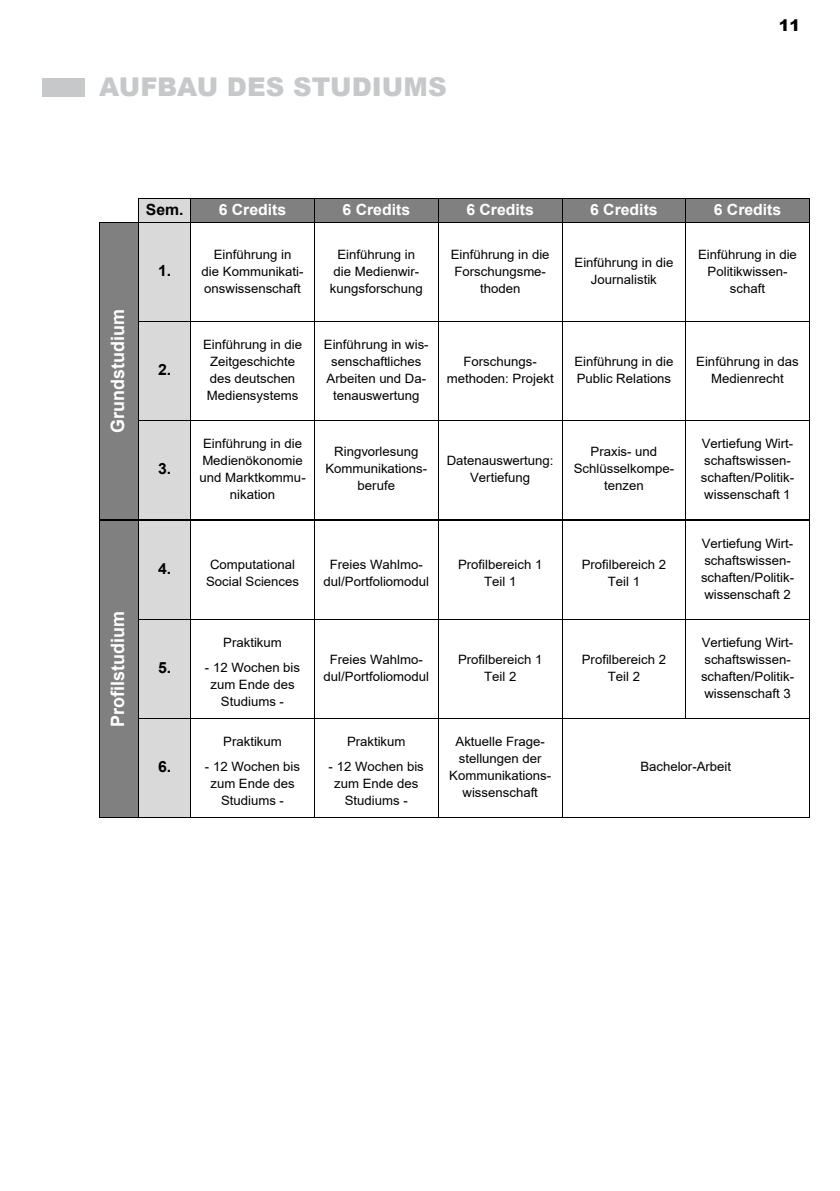
<style>
.page{position:relative;width:840px;height:1191px;background:#fff}
.page>*{position:absolute;margin:0;border:0;box-sizing:border-box;transform-origin:0 0}
.Überschrift{font:900 25.8px "Arial";color:#c7c8ca}
.t1{font:700 18.4px "Arial";color:#fff}
.t2{font:900 16px "Arial";color:#000}
.t3{font:700 15.4px "Arial";color:#fff}
.t4{font:700 15.4px "Arial";color:#000}
.t5{font:12.8px/17px "Arial";color:#000;text-align:center}
</style>
<div class="page">
<div style="left:43px;top:78px;width:42px;height:18px;background:#c7c8ca"></div>
<div style="left:139px;top:199px;width:51px;height:23px;background:#d9d9d9"></div>
<div style="left:191px;top:199px;width:123px;height:23px;background:#808080"></div>
<div style="left:314px;top:199px;width:123px;height:23px;background:#808080"></div>
<div style="left:438px;top:199px;width:123px;height:23px;background:#808080"></div>
<div style="left:562px;top:199px;width:123px;height:23px;background:#808080"></div>
<div style="left:685px;top:199px;width:123px;height:23px;background:#808080"></div>
<hr style="left:138px;top:198px;width:671px;height:1px;background:#000">
<svg style="left:138px;top:199px;width:1px;height:23px"></svg>
<svg style="left:190px;top:199px;width:1px;height:23px"></svg>
<svg style="left:314px;top:199px;width:1px;height:23px"></svg>
<svg style="left:437px;top:199px;width:1px;height:23px"></svg>
<svg style="left:561px;top:199px;width:1px;height:23px"></svg>
<svg style="left:685px;top:199px;width:1px;height:23px"></svg>
<svg style="left:808px;top:199px;width:1px;height:23px"></svg>
<div style="left:100px;top:223px;width:38px;height:296px;background:#808080"></div>
<div style="left:139px;top:223px;width:51px;height:98px;background:#d9d9d9"></div>
<hr style="left:99px;top:222px;width:710px;height:1px;background:#000">
<hr style="left:99px;top:223px;width:1px;height:98px;background:#000">
<hr style="left:138px;top:223px;width:1px;height:98px;background:#000">
<hr style="left:190px;top:223px;width:1px;height:98px;background:#000">
<hr style="left:314px;top:223px;width:1px;height:98px;background:#000">
<hr style="left:437px;top:223px;width:1px;height:98px;background:#000">
<hr style="left:561px;top:223px;width:1px;height:98px;background:#000">
<hr style="left:685px;top:223px;width:1px;height:98px;background:#000">
<hr style="left:808px;top:223px;width:1px;height:98px;background:#000">
<div style="left:139px;top:322px;width:51px;height:98px;background:#d9d9d9"></div>
<hr style="left:138px;top:321px;width:671px;height:1px;background:#000">
<hr style="left:99px;top:322px;width:1px;height:98px;background:#000">
<hr style="left:138px;top:322px;width:1px;height:98px;background:#000">
<hr style="left:190px;top:322px;width:1px;height:98px;background:#000">
<hr style="left:314px;top:322px;width:1px;height:98px;background:#000">
<hr style="left:437px;top:322px;width:1px;height:98px;background:#000">
<hr style="left:561px;top:322px;width:1px;height:98px;background:#000">
<hr style="left:685px;top:322px;width:1px;height:98px;background:#000">
<hr style="left:808px;top:322px;width:1px;height:98px;background:#000">
<div style="left:139px;top:421px;width:51px;height:98px;background:#d9d9d9"></div>
<hr style="left:138px;top:420px;width:671px;height:1px;background:#000">
<hr style="left:99px;top:421px;width:1px;height:98px;background:#000">
<hr style="left:138px;top:421px;width:1px;height:98px;background:#000">
<hr style="left:190px;top:421px;width:1px;height:98px;background:#000">
<hr style="left:314px;top:421px;width:1px;height:98px;background:#000">
<hr style="left:437px;top:421px;width:1px;height:98px;background:#000">
<hr style="left:561px;top:421px;width:1px;height:98px;background:#000">
<hr style="left:685px;top:421px;width:1px;height:98px;background:#000">
<hr style="left:808px;top:421px;width:1px;height:98px;background:#000">
<div style="left:100px;top:521px;width:38px;height:296px;background:#808080"></div>
<div style="left:139px;top:521px;width:51px;height:98px;background:#d9d9d9"></div>
<hr style="left:99px;top:519px;width:710px;height:2px;background:#000">
<hr style="left:99px;top:521px;width:1px;height:98px;background:#000">
<hr style="left:138px;top:521px;width:1px;height:98px;background:#000">
<hr style="left:190px;top:521px;width:1px;height:98px;background:#000">
<hr style="left:314px;top:521px;width:1px;height:98px;background:#000">
<hr style="left:437px;top:521px;width:1px;height:98px;background:#000">
<hr style="left:561px;top:521px;width:1px;height:98px;background:#000">
<hr style="left:685px;top:521px;width:1px;height:98px;background:#000">
<hr style="left:808px;top:521px;width:1px;height:98px;background:#000">
<div style="left:139px;top:620px;width:51px;height:98px;background:#d9d9d9"></div>
<hr style="left:138px;top:619px;width:671px;height:1px;background:#000">
<hr style="left:99px;top:620px;width:1px;height:98px;background:#000">
<hr style="left:138px;top:620px;width:1px;height:98px;background:#000">
<hr style="left:190px;top:620px;width:1px;height:98px;background:#000">
<hr style="left:314px;top:620px;width:1px;height:98px;background:#000">
<hr style="left:437px;top:620px;width:1px;height:98px;background:#000">
<hr style="left:561px;top:620px;width:1px;height:98px;background:#000">
<hr style="left:685px;top:620px;width:1px;height:98px;background:#000">
<hr style="left:808px;top:620px;width:1px;height:98px;background:#000">
<div style="left:139px;top:719px;width:51px;height:98px;background:#d9d9d9"></div>
<hr style="left:138px;top:718px;width:671px;height:1px;background:#000">
<hr style="left:99px;top:719px;width:1px;height:98px;background:#000">
<hr style="left:99px;top:817px;width:39px;height:1px;background:#000">
<hr style="left:138px;top:719px;width:1px;height:98px;background:#000">
<hr style="left:139px;top:817px;width:51px;height:1px;background:#000">
<hr style="left:190px;top:719px;width:1px;height:98px;background:#000">
<hr style="left:191px;top:817px;width:123px;height:1px;background:#000">
<hr style="left:314px;top:719px;width:1px;height:98px;background:#000">
<hr style="left:314px;top:817px;width:123px;height:1px;background:#000">
<hr style="left:437px;top:719px;width:1px;height:98px;background:#000">
<hr style="left:438px;top:817px;width:123px;height:1px;background:#000">
<hr style="left:561px;top:719px;width:1px;height:98px;background:#000">
<hr style="left:562px;top:817px;width:246px;height:1px;background:#000">
<hr style="left:808px;top:719px;width:1px;height:98px;background:#000">
<p class="Überschrift" style="left:99px;top:68px;width:349px">AUFBAU DES STUDIUMS</p>
<p class="t2" style="left:778px;top:13px;width:23px">11</p>
<p class="t4" style="left:146px;top:199px;width:39px">Sem.</p>
<p class="t3" style="left:218px;top:199px;width:69px">6 Credits</p>
<p class="t3" style="left:342px;top:199px;width:69px">6 Credits</p>
<p class="t3" style="left:466px;top:199px;width:69px">6 Credits</p>
<p class="t3" style="left:589px;top:199px;width:69px">6 Credits</p>
<p class="t3" style="left:713px;top:199px;width:69px">6 Credits</p>
<p class="t1" style="left:105px;top:433px;width:125px;rotate:-90deg">Grundstudium</p>
<p class="t1" style="left:105px;top:727px;width:117px;rotate:-90deg">Profilstudium</p>
<p class="t4" style="left:158px;top:260px;width:15px">1.</p>
<p class="t4" style="left:158px;top:359px;width:15px">2.</p>
<p class="t4" style="left:158px;top:458px;width:15px">3.</p>
<p class="t5" style="left:201px;top:245px;width:103px">Einführung in<br>die Kommunikati&shy;onswissenschaft</p>
<p class="t5" style="left:329px;top:245px;width:94px">Einführung in die Medienwir&shy;kungsforschung</p>
<p class="t5" style="left:450px;top:245px;width:100px">Einführung in die<br>Forschungsme&shy;thoden</p>
<p class="t5" style="left:574px;top:254px;width:100px">Einführung in die<br>Journalistik</p>
<p class="t5" style="left:697px;top:245px;width:100px">Einführung in die<br>Politikwissen&shy;schaft</p>
<p class="t5" style="left:203px;top:336px;width:100px;text-align:left">Einführung in die<br>Zeitgeschichte des deutschen<br>Mediensystems</p>
<p class="t5" style="left:324px;top:336px;width:106px">Einführung in wis&shy;senschaftliches<br>Arbeiten und Da&shy;tenauswertung</p>
<p class="t5" style="left:446px;top:353px;width:108px">Forschungs&shy;methoden: Projekt</p>
<p class="t5" style="left:574px;top:353px;width:100px;text-align:left">Einführung in die<br>Public Relations</p>
<p class="t5" style="left:695px;top:353px;width:104px">Einführung in das<br>Medienrecht</p>
<p class="t5" style="left:199px;top:435px;width:108px">Einführung in die<br>Medienökonomie und Marktkommu&shy;nikation</p>
<p class="t5" style="left:325px;top:443px;width:103px">Ringvorlesung<br>Kommunikations&shy;berufe</p>
<p class="t5" style="left:446px;top:452px;width:108px">Datenauswertung:<br>Vertiefung</p>
<p class="t5" style="left:573px;top:443px;width:102px">Praxis- und<br>Schlüsselkompe&shy;tenzen</p>
<p class="t5" style="left:700px;top:435px;width:95px;text-align:left">Vertiefung Wirt&shy;schaftswissen&shy;schaften/Politik&shy;wissenschaft 1</p>
<p class="t4" style="left:158px;top:558px;width:15px">4.</p>
<p class="t5" style="left:206px;top:556px;width:94px">Computational<br>Social Sciences</p>
<p class="t5" style="left:323px;top:556px;width:107px">Freies Wahlmo&shy;dul/Portfoliomodul</p>
<p class="t5" style="left:458px;top:556px;width:86px">Profilbereich 1<br>Teil 1</p>
<p class="t5" style="left:581px;top:556px;width:86px">Profilbereich 2<br>Teil 1</p>
<p class="t4" style="left:158px;top:657px;width:15px">5.</p>
<p class="t5" style="left:223px;top:634px;width:60px">Praktikum</p>
<p class="t5" style="left:205px;top:658px;width:97px">- 12 Wochen bis zum Ende des<br>Studiums -</p>
<p class="t5" style="left:323px;top:651px;width:107px">Freies Wahlmo&shy;dul/Portfoliomodul</p>
<p class="t5" style="left:458px;top:651px;width:86px">Profilbereich 1<br>Teil 2</p>
<p class="t5" style="left:581px;top:651px;width:86px">Profilbereich 2<br>Teil 2</p>
<p class="t5" style="left:700px;top:535px;width:95px;text-align:left">Vertiefung Wirt&shy;schaftswissen&shy;schaften/Politik&shy;wissenschaft 2</p>
<p class="t5" style="left:700px;top:634px;width:95px;text-align:left">Vertiefung Wirt&shy;schaftswissen&shy;schaften/Politik&shy;wissenschaft 3</p>
<p class="t4" style="left:158px;top:756px;width:15px">6.</p>
<p class="t5" style="left:223px;top:733px;width:60px">Praktikum</p>
<p class="t5" style="left:205px;top:757px;width:97px">- 12 Wochen bis zum Ende des<br>Studiums -</p>
<p class="t5" style="left:347px;top:733px;width:60px">Praktikum</p>
<p class="t5" style="left:328px;top:757px;width:97px">- 12 Wochen bis zum Ende des<br>Studiums -</p>
<p class="t5" style="left:449px;top:733px;width:103px">Aktuelle Frage&shy;stellungen der<br>Kommunikations&shy;wissenschaft</p>
<p class="t5" style="left:640px;top:758px;width:92px">Bachelor-Arbeit</p>
</div>
